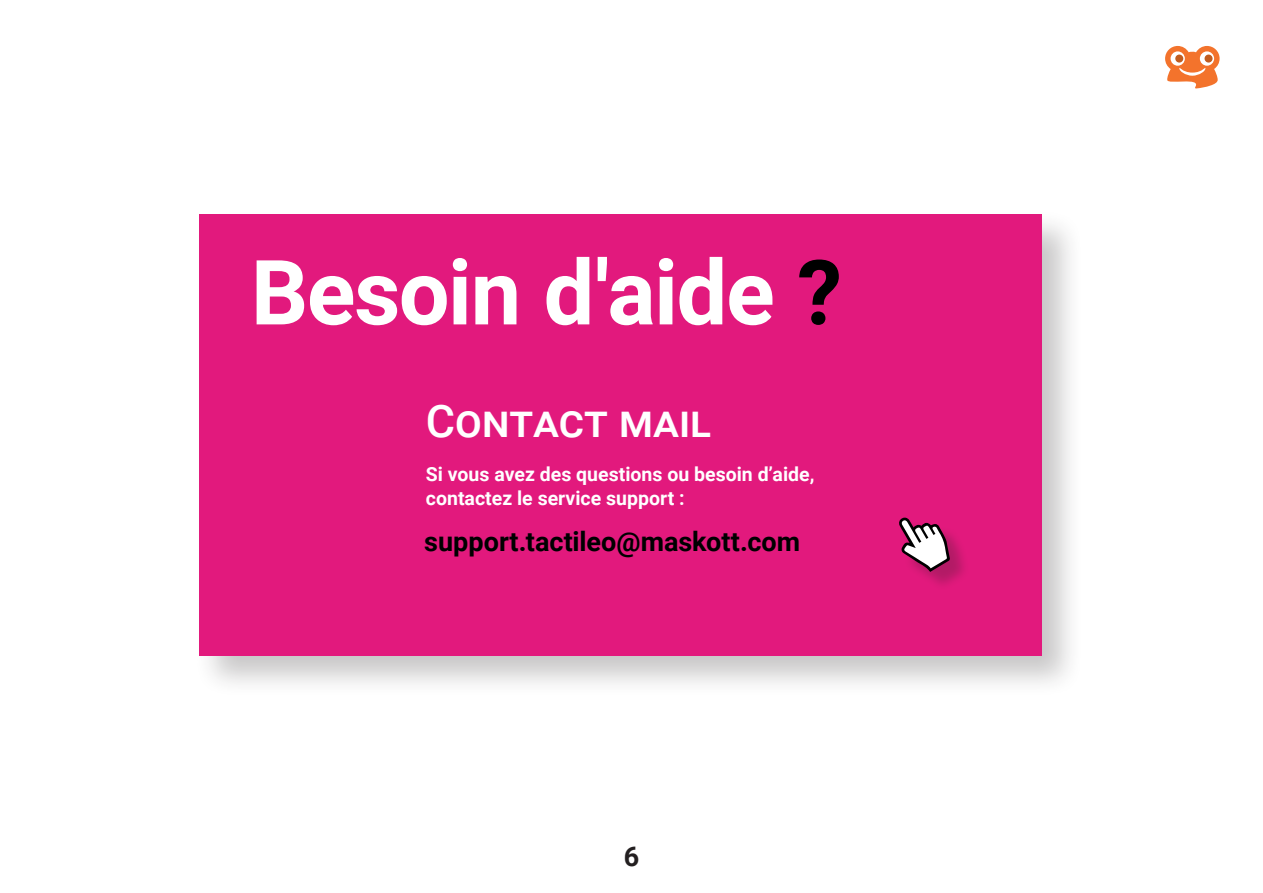
<style>
.page{position:relative;width:1263px;height:893px;background:#fff}
.page>*{position:absolute;margin:0;border:0;box-sizing:border-box;transform-origin:0 0}
.t1{font:700 90px "Roboto";letter-spacing:-.015em;color:#fff}
.t2{font:500 45px "Roboto";color:#fff}
.t3{font:700 27px "Roboto";color:#000}
.t4{font:700 27px "Roboto";color:#231f20}
.t5{font:700 19.5px "Roboto";color:#fff}
.s1{color:#000}
</style>
<div class="page">
<div style="left:194px;top:209px;width:890px;height:489px;background:#231f20;opacity:.25"></div>
<div style="left:200px;top:215px;width:842px;height:441px;background:#e2197d"></div>
<div style="left:902px;top:520px;width:68px;height:71px;background:#231f20;opacity:.25"></div>
<svg style="left:899px;top:518px;width:51px;height:54px"></svg>
<svg style="left:1165px;top:46px;width:54px;height:43px"></svg>
<p class="t1" style="left:251px;top:229px;width:593px">Besoin d'aide <span class="s1">?</span></p>
<p class="t2" style="left:426px;top:390px;width:287px">Contact mail</p>
<p class="t5" style="left:426px;top:460px;width:390px">Si vous avez des questions ou besoin d’aide,</p>
<p class="t5" style="left:426px;top:484px;width:260px">contactez le service support :</p>
<p class="t3" style="left:424px;top:522px;width:377px">support.tactileo@maskott.com</p>
<p class="t4" style="left:624px;top:837px;width:17px">6</p>
</div>
